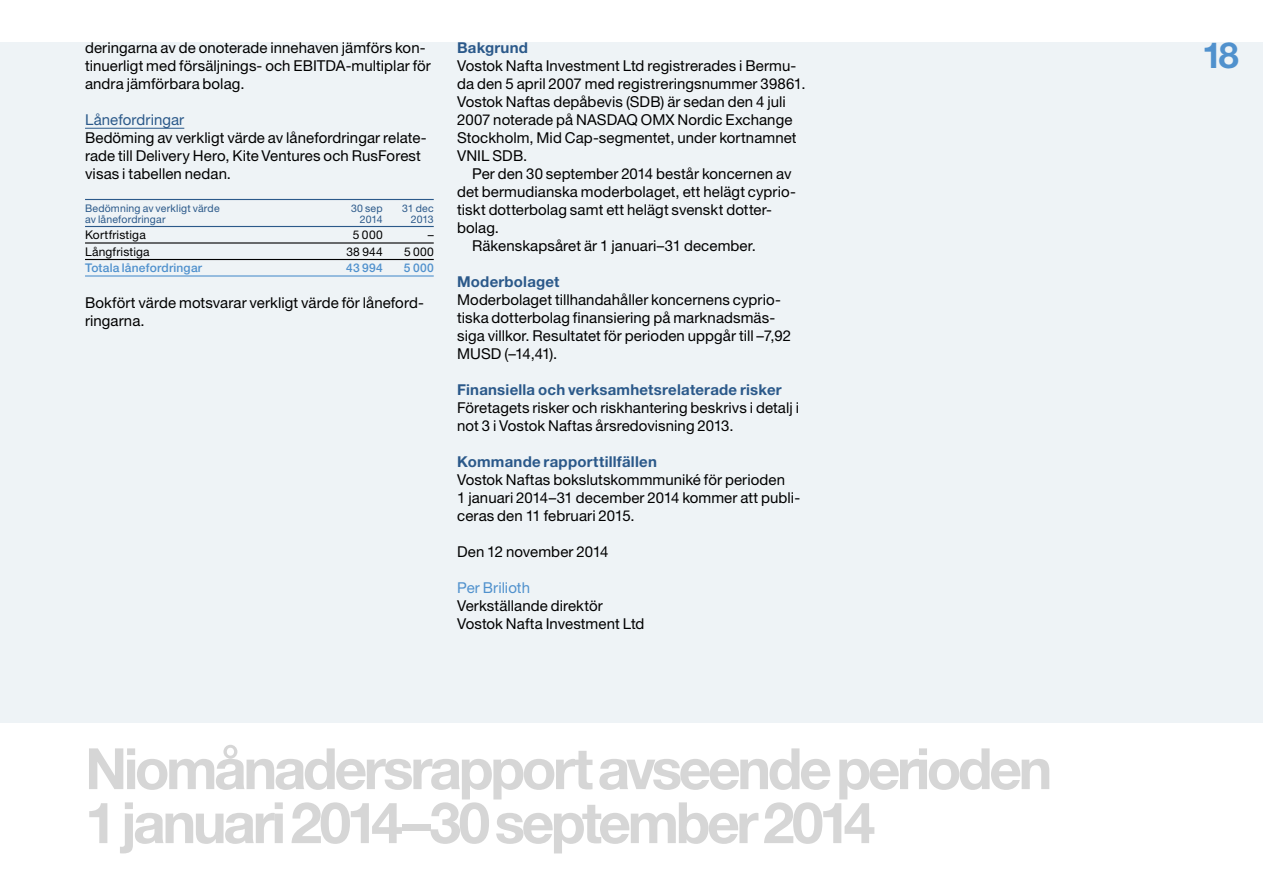
<style>
.page{position:relative;width:1263px;height:893px;background:#fff}
.page>*{position:absolute;margin:0;border:0;box-sizing:border-box;transform-origin:0 0}
.t1{font:700 57px/54px "Helvetica Neue LT Std";letter-spacing:-.06em;color:#d6d6d6}
.t2{font:700 36px "Helvetica Neue LT Std";color:#5091cd}
.t3{font:15px/18px "Helvetica Neue LT Std";letter-spacing:.005em;color:#000}
.t4{font:700 15px "Helvetica Neue LT Std";letter-spacing:.015em;color:#2b598a}
.t5{font:15px "Helvetica Neue LT Std";letter-spacing:.005em;color:#2b598a}
.t6{font:15px "Helvetica Neue LT Std";color:#5091cd}
.t7{font:12px "Helvetica Neue LT Std";letter-spacing:.015em;color:#000}
.t8{font:500 12px "Helvetica Neue LT Std";letter-spacing:.02em;color:#5091cd}
.t9{font:10.5px "Helvetica Neue LT Std";letter-spacing:.015em;color:#2b598a}
</style>
<div class="page">
<div style="left:0;top:43px;width:1263px;height:680px;background:#eef3f6"></div>
<hr style="left:85px;top:128px;width:99px;height:1px;background:#2b598a">
<hr style="left:85px;top:199px;width:349px;height:1px;background:#2b598a">
<hr style="left:85px;top:226px;width:349px;height:1px;background:#2b598a">
<hr style="left:85px;top:242px;width:349px;height:2px;background:#000">
<hr style="left:85px;top:259px;width:349px;height:1px;background:#000">
<hr style="left:85px;top:275px;width:349px;height:2px;background:#5091cd">
<p class="t3" style="left:85px;top:39px;width:347px">deringarna av de onoterade innehaven jämförs kon&shy;tinuerligt med försäljnings- och EBITDA-multiplar för andra jämförbara bolag.</p>
<p class="t5" style="left:85px;top:111px;width:101px">Lånefordringar</p>
<p class="t3" style="left:85px;top:129px;width:343px">Bedöming av verkligt värde av lånefordringar relate&shy;rade till Delivery Hero, Kite Ventures och RusForest visas i tabellen nedan.</p>
<p class="t9" style="left:85px;top:202px;width:136px">Bedömning av verkligt värde</p>
<p class="t9" style="left:351px;top:202px;width:33px">30 sep</p>
<p class="t9" style="left:402px;top:202px;width:33px">31 dec</p>
<p class="t9" style="left:85px;top:213px;width:82px">av lånefordringar</p>
<p class="t9" style="left:360px;top:213px;width:24px">2014</p>
<p class="t9" style="left:411px;top:213px;width:24px">2013</p>
<p class="t7" style="left:85px;top:228px;width:62px">Kortfristiga</p>
<p class="t7" style="left:353px;top:228px;width:31px">5 000</p>
<p class="t7" style="left:428px;top:228px;width:7px">–</p>
<p class="t7" style="left:85px;top:244px;width:66px">Långfristiga</p>
<p class="t7" style="left:346px;top:244px;width:38px">38 944</p>
<p class="t7" style="left:404px;top:244px;width:31px">5 000</p>
<p class="t8" style="left:85px;top:261px;width:119px">Totala lånefordringar</p>
<p class="t8" style="left:346px;top:261px;width:38px">43 994</p>
<p class="t8" style="left:404px;top:261px;width:31px">5 000</p>
<p class="t3" style="left:85px;top:294px;width:340px">Bokfört värde motsvarar verkligt värde för låneford&shy;ringarna.</p>
<p class="t4" style="left:457px;top:39px;width:72px">Bakgrund</p>
<p class="t3" style="left:457px;top:57px;width:350px">Vostok Nafta Investment Ltd registrerades i Bermu&shy;da den 5 april 2007 med registreringsnummer 39861.<br>Vostok Naftas depåbevis (SDB) är sedan den 4 juli 2007 noterade på NASDAQ OMX Nordic Exchange Stockholm, Mid Cap-segmentet, under kortnamnet VNIL SDB.</p>
<p class="t3" style="left:472px;top:165px;width:321px">Per den 30 september 2014 består koncernen av</p>
<p class="t3" style="left:457px;top:183px;width:340px">det bermudianska moderbolaget, ett helägt cyprio-</p>
<p class="t3" style="left:457px;top:201px;width:315px">tiskt dotterbolag samt ett helägt svenskt dotter-</p>
<p class="t3" style="left:457px;top:219px;width:43px">bolag.</p>
<p class="t3" style="left:472px;top:237px;width:285px">Räkenskapsåret är 1 januari–31 december.</p>
<p class="t4" style="left:457px;top:273px;width:104px">Moderbolaget</p>
<p class="t3" style="left:457px;top:291px;width:336px">Moderbolaget tillhandahåller koncernens cyprio&shy;tiska dotterbolag finansiering på marknadsmäs&shy;siga villkor. Resultatet för perioden uppgår till –7,92<br>MUSD (–14,41).</p>
<p class="t4" style="left:457px;top:381px;width:326px">Finansiella och verksamhetsrelaterade risker</p>
<p class="t3" style="left:457px;top:399px;width:343px">Företagets risker och riskhantering beskrivs i detalj i not 3 i Vostok Naftas årsredovisning 2013.</p>
<p class="t4" style="left:457px;top:453px;width:201px">Kommande rapporttillfällen</p>
<p class="t3" style="left:457px;top:471px;width:345px">Vostok Naftas bokslutskommmuniké för perioden<br>1 januari 2014–31 december 2014 kommer att publi&shy;ceras den 11 februari 2015.</p>
<p class="t3" style="left:457px;top:543px;width:153px">Den 12 november 2014</p>
<p class="t6" style="left:457px;top:579px;width:74px">Per Brilioth</p>
<p class="t3" style="left:457px;top:597px;width:189px">Verkställande direktör<br>Vostok Nafta Investment Ltd</p>
<h1 class="t1" style="left:85px;top:740px;width:969px">Niomånadersrapport avseende perioden<br>1 januari 2014–30 september 2014</h1>
<h2 class="t2" style="left:1202px;top:33px;width:38px">18</h2>
</div>
